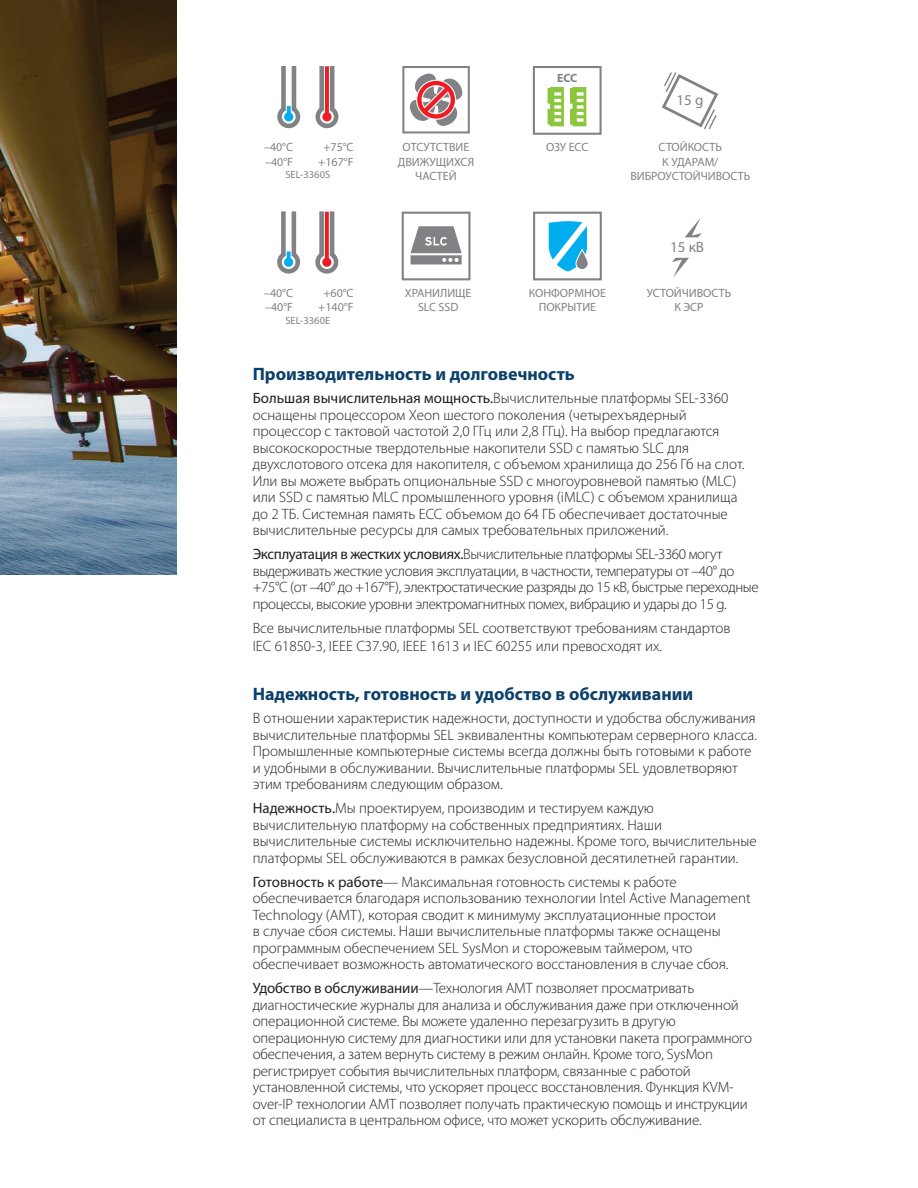
<style>
.page{position:relative;width:918px;height:1188px;background:#fff}
.page>*{position:absolute;margin:0;border:0;box-sizing:border-box;transform-origin:0 0}
.t1{font:700 18px "Myriad Pro";color:#0b406a}
.t2{font:300 15px/16.5px "Myriad Pro";color:#231f20}
.t3{font:300 15px/16.5px "Myriad Pro";letter-spacing:-.025em;color:#231f20}
.t4{font:15px "Myriad Pro";color:#808285}
.t5{font:12px/14.4px "Myriad Pro";color:#808285;text-align:center}
.t6{font:700 12px "Myriad Pro";color:#808285}
.t7{font:10.5px "Myriad Pro";color:#808285}
.s1{font-weight:400}
</style>
<div class="page">
<img style="left:0;top:0;width:176px;height:574px">
<svg style="left:315px;top:66px;width:23px;height:62px"></svg>
<svg style="left:277px;top:66px;width:23px;height:62px"></svg>
<svg style="left:662px;top:72px;width:56px;height:57px"></svg>
<div style="left:402px;top:66px;width:68px;height:67px;border:2px solid #808285"></div>
<svg style="left:410px;top:73px;width:53px;height:53px"></svg>
<div style="left:533px;top:66px;width:69px;height:69px;border:2px solid #808285"></div>
<svg style="left:548px;top:87px;width:16px;height:39px"></svg>
<svg style="left:570px;top:87px;width:16px;height:39px"></svg>
<svg style="left:315px;top:211px;width:23px;height:63px"></svg>
<svg style="left:277px;top:211px;width:23px;height:63px"></svg>
<svg style="left:672px;top:258px;width:17px;height:19px"></svg>
<svg style="left:685px;top:218px;width:17px;height:19px"></svg>
<div style="left:402px;top:212px;width:68px;height:68px;border:2px solid #808285"></div>
<svg style="left:411px;top:226px;width:51px;height:39px"></svg>
<div style="left:533px;top:212px;width:69px;height:68px;border:2px solid #808285"></div>
<svg style="left:549px;top:221px;width:38px;height:51px"></svg>
<svg style="left:576px;top:250px;width:12px;height:20px"></svg>
<div style="left:575px;top:249px;width:14px;height:21px;border:1px solid #fff;border-radius:6px"></div>
<p class="t5" style="left:264px;top:140px;width:31px">–40°C</p>
<p class="t5" style="left:323px;top:140px;width:32px">+75°C</p>
<p class="t5" style="left:265px;top:154px;width:29px">–40°F</p>
<p class="t5" style="left:318px;top:154px;width:37px">+167°F</p>
<p class="t7" style="left:285px;top:168px;width:46px">SEL-3360S</p>
<p class="t5" style="left:264px;top:286px;width:31px">–40°C</p>
<p class="t5" style="left:323px;top:286px;width:32px">+60°C</p>
<p class="t5" style="left:265px;top:300px;width:29px">–40°F</p>
<p class="t5" style="left:318px;top:300px;width:37px">+140°F</p>
<p class="t7" style="left:285px;top:314px;width:46px">SEL-3360E</p>
<p class="t6" style="left:557px;top:70px;width:22px">ECC</p>
<p class="t5" style="left:398px;top:140px;width:78px">ОТСУТСТВИЕ<br>ДВИЖУЩИХСЯ<br>ЧАСТЕЙ</p>
<p class="t5" style="left:546px;top:140px;width:44px">ОЗУ ECC</p>
<p class="t4" style="left:677px;top:91px;width:28px">15 g</p>
<p class="t5" style="left:630px;top:140px;width:121px">СТОЙКОСТЬ<br>К УДАРАМ/<br>ВИБРОУСТОЙЧИВОСТЬ</p>
<p class="t4" style="left:670px;top:237px;width:35px">15 кВ</p>
<p class="t5" style="left:405px;top:286px;width:68px">ХРАНИЛИЩЕ<br>SLC SSD</p>
<p class="t5" style="left:529px;top:286px;width:79px">КОНФОРМНОЕ<br>ПОКРЫТИЕ</p>
<p class="t5" style="left:647px;top:286px;width:86px">УСТОЙЧИВОСТЬ<br>К ЭСР</p>
<p class="t1" style="left:253px;top:362px;width:324px">Производительность и долговечность</p>
<p class="t2" style="left:253px;top:390px;width:493px"><span class="s1">Большая вычислительная мощность.</span>Вычислительные платформы SEL-3360 оснащены процессором Xeon шестого поколения (четырехъядерный процессор с тактовой частотой 2,0 ГГц или 2,8 ГГц). На выбор предлагаются высокоскоростные твердотельные накопители SSD с памятью SLC для двухслотового отсека для накопителя, с объемом хранилища до 256 Гб на слот.<br>Или вы можете выбрать опциональные SSD с многоуровневой памятью (MLC) или SSD с памятью MLC промышленного уровня (iMLC) с объемом хранилища до 2 ТБ. Системная память ЕСС объемом до 64 ГБ обеспечивает достаточные вычислительные ресурсы для самых требовательных приложений.</p>
<p class="t3" style="left:253px;top:546px;width:508px"><span class="s1">Эксплуатация в жестких условиях.</span>Вычислительные платформы SEL-3360 могут выдерживать жесткие условия эксплуатации, в частности, температуры от –40° до +75°C (от –40° до +167°F), электростатические разряды до 15 кВ, быстрые переходные процессы, высокие уровни электромагнитных помех, вибрацию и удары до 15 g.</p>
<p class="t2" style="left:253px;top:619px;width:479px;line-height:18px">Все вычислительные платформы SEL соответствуют требованиям стандартов<br>IEC 61850-3, IEEE C37.90, IEEE 1613 и IEC 60255 или превосходят их.</p>
<p class="t1" style="left:253px;top:682px;width:442px">Надежность, готовность и удобство в обслуживании</p>
<p class="t2" style="left:253px;top:710px;width:506px">В отношении характеристик надежности, доступности и удобства обслуживания вычислительные платформы SEL эквивалентны компьютерам серверного класса.<br>Промышленные компьютерные системы всегда должны быть готовыми к работе и удобными в обслуживании. Вычислительные платформы SEL удовлетворяют этим требованиям следующим образом.</p>
<p class="t2" style="left:253px;top:800px;width:505px"><span class="s1">Надежность.</span>Мы проектируем, производим и тестируем каждую вычислительную платформу на собственных предприятиях. Наши вычислительные системы исключительно надежны. Кроме того, вычислительные платформы SEL обслуживаются в рамках безусловной десятилетней гарантии.</p>
<p class="t2" style="left:253px;top:874px;width:500px"><span class="s1">Готовность к работе</span>— Максимальная готовность системы к работе обеспечивается благодаря использованию технологии Intel Active Management Technology (AMT), которая сводит к минимуму эксплуатационные простои<br>в случае сбоя системы. Наши вычислительные платформы также оснащены программным обеспечением SEL SysMon и сторожевым таймером, что обеспечивает возможность автоматического восстановления в случае сбоя.</p>
<p class="t2" style="left:253px;top:980px;width:501px"><span class="s1">Удобство в обслуживании</span>—Технология AMT позволяет просматривать диагностические журналы для анализа и обслуживания даже при отключенной операционной системе. Вы можете удаленно перезагрузить в другую операционную систему для диагностики или для установки пакета программного обеспечения, а затем вернуть систему в режим онлайн. Кроме того, SysMon регистрирует события вычислительных платформ, связанные с работой установленной системы, что ускоряет процесс восстановления. Функция KVM&shy;over-IP технологии AMT позволяет получать практическую помощь и инструкции от специалиста в центральном офисе, что может ускорить обслуживание.</p>
</div>
